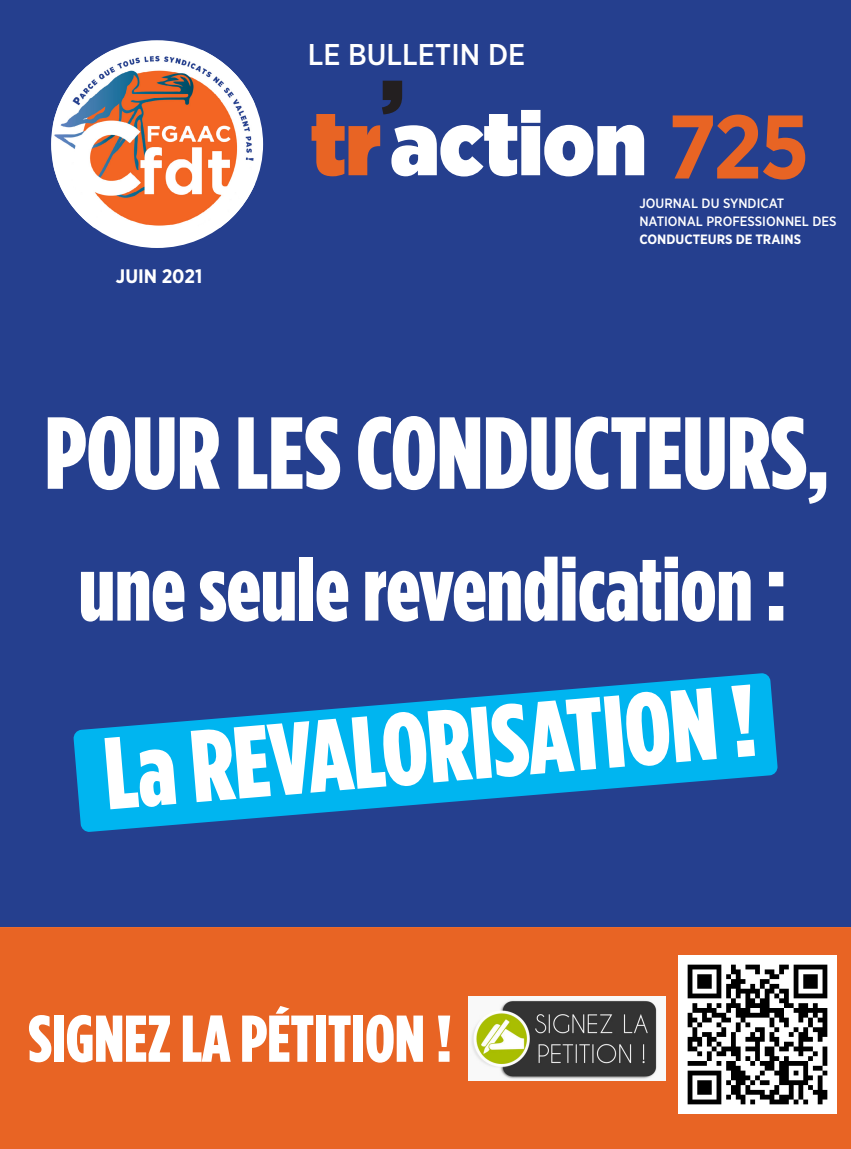
<style>
.page{position:relative;width:851px;height:1149px;background:#fff}
.page>*{position:absolute;margin:0;border:0;box-sizing:border-box;transform-origin:0 0}
.TITRE_PRINCIPAL_COND{font:900 102px "Gotham Condensed";color:#fff}
.TITRE_PRINCIPAL_COND-2{font:900 90px "Gotham Condensed";color:#fff}
.t1{font:900 90px "Gotham Narrow";color:#fff}
.t2{font:700 90px "Gotham Narrow";color:#e86424}
.TITRE_PRINCIPAL_COND-3{font:900 66px "Gotham Condensed";color:#fff}
.t3{font:500 30px "Gotham Narrow";color:#fff}
.t4{font:700 19.5px "Gotham Narrow";color:#fff}
.t5{font:500 13.5px/18px "Gotham Narrow";color:#fff}
.s1{color:#e86424}
.s2{font-weight:700}
</style>
<div class="page">
<div style="left:0;top:0;width:850px;height:926px;background:#253f8e"></div>
<div style="left:51px;top:40px;width:212px;height:208px;background:#fff;border-radius:50%"></div>
<img style="left:53px;top:50px;width:202px;height:177px">
<div style="left:0;top:926px;width:850px;height:222px;background:#e86424"></div>
<svg style="left:73px;top:672px;width:704px;height:160px;background:#0d89cc"></svg>
<img style="left:678px;top:955px;width:157px;height:157px">
<img style="left:468px;top:995px;width:197px;height:85px">
<p class="t3" style="left:308px;top:35px;width:219px">LE BULLETIN DE</p>
<p class="t4" style="left:116px;top:263px;width:88px">JUIN 2021</p>
<p class="t1" style="left:310px;top:82px;width:337px"><span class="s1">tr</span><sup>’</sup>action</p>
<p class="t5" style="left:639px;top:194px;width:199px">JOURNAL DU SYNDICAT<br>NATIONAL PROFESSIONNEL DES<br><span class="s2">CONDUCTEURS DE TRAINS</span></p>
<p class="t2" style="left:668px;top:89px;width:143px">725</p>
<p class="TITRE_PRINCIPAL_COND" style="left:45px;top:392px;width:785px">POUR LES CONDUCTEURS,</p>
<p class="TITRE_PRINCIPAL_COND-2" style="left:79px;top:535px;width:708px">une seule revendication :</p>
<p class="TITRE_PRINCIPAL_COND" style="left:99px;top:714px;width:654px;rotate:-5deg">La REVALORISATION !</p>
<p class="TITRE_PRINCIPAL_COND-3" style="left:28px;top:999px;width:425px">SIGNEZ LA PÉTITION !</p>
</div>
